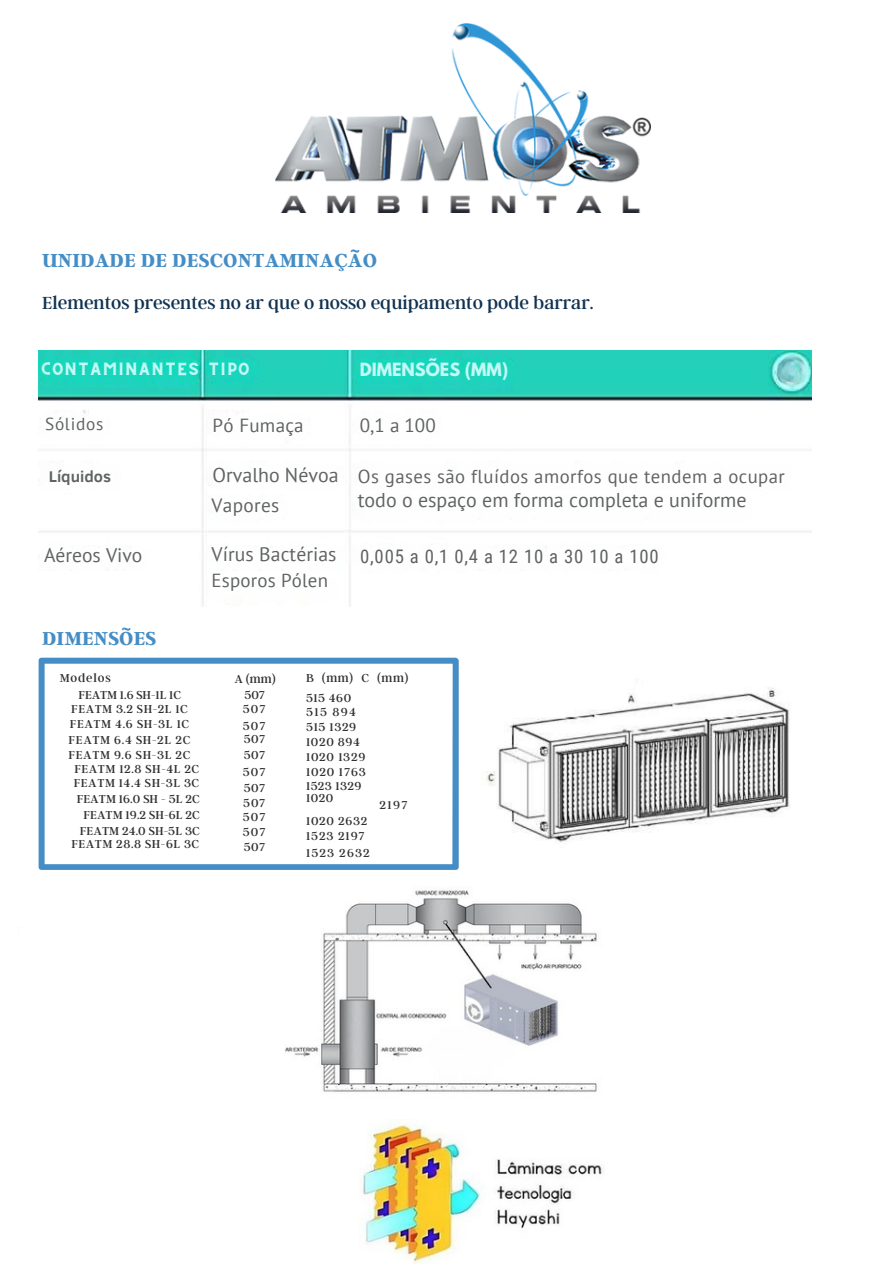
<style>
.page{position:relative;width:894px;height:1264px;background:#fff}
.page>*{position:absolute;margin:0;border:0;box-sizing:border-box;transform-origin:0 0}
.t1{font:700 21px "Argent CF";letter-spacing:.005em;color:#458dc5}
.t2{font:700 20.85px "Argent CF";letter-spacing:.005em;color:#458dc5}
.t3{font:19.95px "PT Sans";color:#606363}
.t4{font:19.65px "PT Sans";letter-spacing:.005em;color:#606363}
.t5{font:19.5px "Argent CF";color:#103250}
.t6{font:19.2px "PT Sans";letter-spacing:.02em;color:#606363}
.t7{font:19.05px "PT Sans";letter-spacing:.015em;color:#606363}
.t8{font:18.9px "PT Sans";letter-spacing:.01em;color:#606363}
.t9{font:18.75px "PT Sans";letter-spacing:.025em;color:#606363}
.t10{font:18.75px "Roboto Condensed";letter-spacing:.045em;color:#606363}
.t11{font:17.25px "PT Sans";letter-spacing:.04em;color:#606363}
.t12{font:700 16.2px "League Spartan";color:#c4f8f5}
.t13{font:700 15.9px "Clear Sans";color:#606363}
.t14{font:12.75px/16.4px "Argent CF";letter-spacing:.045em;color:#303031}
.t15{font:12.75px "Argent CF";letter-spacing:.07em;color:#303031}
.t16{font:12.75px "Argent CF";color:#303031}
.t17{font:12.75px "Argent CF";letter-spacing:.065em;color:#303031}
.t18{font:12.75px "Argent CF";letter-spacing:.025em;color:#303031}
.t19{font:12.75px "Argent CF";letter-spacing:.085em;color:#303031}
.t20{font:12.45px "CS Gordon Vintage";letter-spacing:.04em;color:#c4f8f5}
</style>
<div class="page">
<img style="left:275px;top:23px;width:375px;height:189px">
<img style="left:39px;top:350px;width:771px;height:257px">
<img style="left:486px;top:687px;width:304px;height:156px">
<img style="left:285px;top:890px;width:312px;height:202px">
<svg style="left:39px;top:657px;width:419px;height:212px"></svg>
<img style="left:363px;top:1119px;width:241px;height:144px">
<h6 class="t1" style="left:42px;top:246px;width:336px">UNIDADE DE DESCONTAMINAÇÃO</h6>
<h4 class="t5" style="left:42px;top:290px;width:552px">Elementos presentes no ar que o nosso equipamento pode barrar.</h4>
<h3 class="t20" style="left:41px;top:363px;width:210px">CONTAMINANTES TIPO</h3>
<h2 class="t12" style="left:360px;top:362px;width:150px">DIMENSÕES (MM)</h2>
<h2 class="t11" style="left:45px;top:412px;width:60px">Sólidos</h2>
<h5 class="t7" style="left:212px;top:412px;width:92px">Pó Fumaça</h5>
<h2 class="t7" style="left:360px;top:413px;width:77px">0,1 a 100</h2>
<h3 class="t13" style="left:49px;top:464px;width:64px">Líquidos</h3>
<h2 class="t3" style="left:212px;top:461px;width:127px">Orvalho Névoa</h2>
<h2 class="t6" style="left:211px;top:493px;width:69px">Vapores</h2>
<h2 class="t4" style="left:211px;top:540px;width:126px">Vírus Bactérias</h2>
<h3 class="t8" style="left:211px;top:567px;width:118px">Esporos Pólen</h3>
<h2 class="t9" style="left:358px;top:463px;width:428px">Os gases são fluídos amorfos que tendem a ocupar</h2>
<h1 class="t3" style="left:358px;top:486px;width:390px">todo o espaço em forma completa e uniforme</h1>
<p class="t10" style="left:360px;top:546px;width:300px">0,005 a 0,1 0,4 a 12 10 a 30 10 a 100</p>
<h2 class="t4" style="left:44px;top:541px;width:100px">Aéreos Vivo</h2>
<p class="t2" style="left:42px;top:625px;width:116px">DIMENSÕES</p>
<p class="t15" style="left:60px;top:670px;width:52px">Modelos</p>
<p class="t16" style="left:78px;top:686px;width:104px">FEATM 1.6 SH-1L 1C</p>
<p class="t14" style="left:71px;top:700px;width:118px">FEATM 3.2 SH-2L 1C</p>
<p class="t14" style="left:70px;top:715px;width:121px">FEATM 4.6 SH-3L 1C</p>
<p class="t14" style="left:68px;top:732px;width:124px;line-height:14.2px">FEATM 6.4 SH-2L 2C<br>FEATM 9.6 SH-3L 2C</p>
<p class="t14" style="left:74px;top:761px;width:127px;line-height:14.2px">FEATM 12.8 SH-4L 2C<br>FEATM 14.4 SH-3L 3C</p>
<p class="t14" style="left:77px;top:789px;width:124px;text-align:justify">FEATM 16.0 SH - 5L 2C FEATM 19.2 SH-6L 2C FEATM 24.0 SH-5L 3C</p>
<p class="t14" style="left:71px;top:835px;width:129px">FEATM 28.8 SH-6L 3C</p>
<p class="t14" style="left:234px;top:670px;width:43px;text-align:center">A (mm)<br>507</p>
<p class="t14" style="left:243px;top:700px;width:24px">507</p>
<p class="t14" style="left:243px;top:716px;width:24px">507</p>
<p class="t14" style="left:244px;top:730px;width:23px">507</p>
<p class="t14" style="left:243px;top:746px;width:23px">507</p>
<p class="t14" style="left:243px;top:762px;width:24px">507</p>
<p class="t14" style="left:244px;top:779px;width:23px">507</p>
<p class="t14" style="left:243px;top:794px;width:24px">507</p>
<p class="t14" style="left:243px;top:808px;width:24px">507</p>
<p class="t14" style="left:243px;top:822px;width:24px">507</p>
<p class="t14" style="left:244px;top:838px;width:23px">507</p>
<p class="t14" style="left:306px;top:667px;width:104px;line-height:19.4px">B (mm) C (mm)<br>515 460</p>
<p class="t14" style="left:306px;top:703px;width:51px">515 894</p>
<p class="t14" style="left:306px;top:718px;width:52px">515 1329</p>
<p class="t14" style="left:306px;top:733px;width:55px">1020 894</p>
<p class="t14" style="left:306px;top:747px;width:61px">1020 1329</p>
<p class="t17" style="left:306px;top:763px;width:61px">1020 1763</p>
<p class="t18" style="left:306px;top:777px;width:57px">1523 1329</p>
<p class="t14" style="left:306px;top:789px;width:29px">1020</p>
<p class="t14" style="left:379px;top:795px;width:30px">2197</p>
<p class="t14" style="left:306px;top:812px;width:63px">1020 2632</p>
<p class="t15" style="left:306px;top:827px;width:60px">1523 2197</p>
<p class="t19" style="left:306px;top:845px;width:65px">1523 2632</p>
</div>
